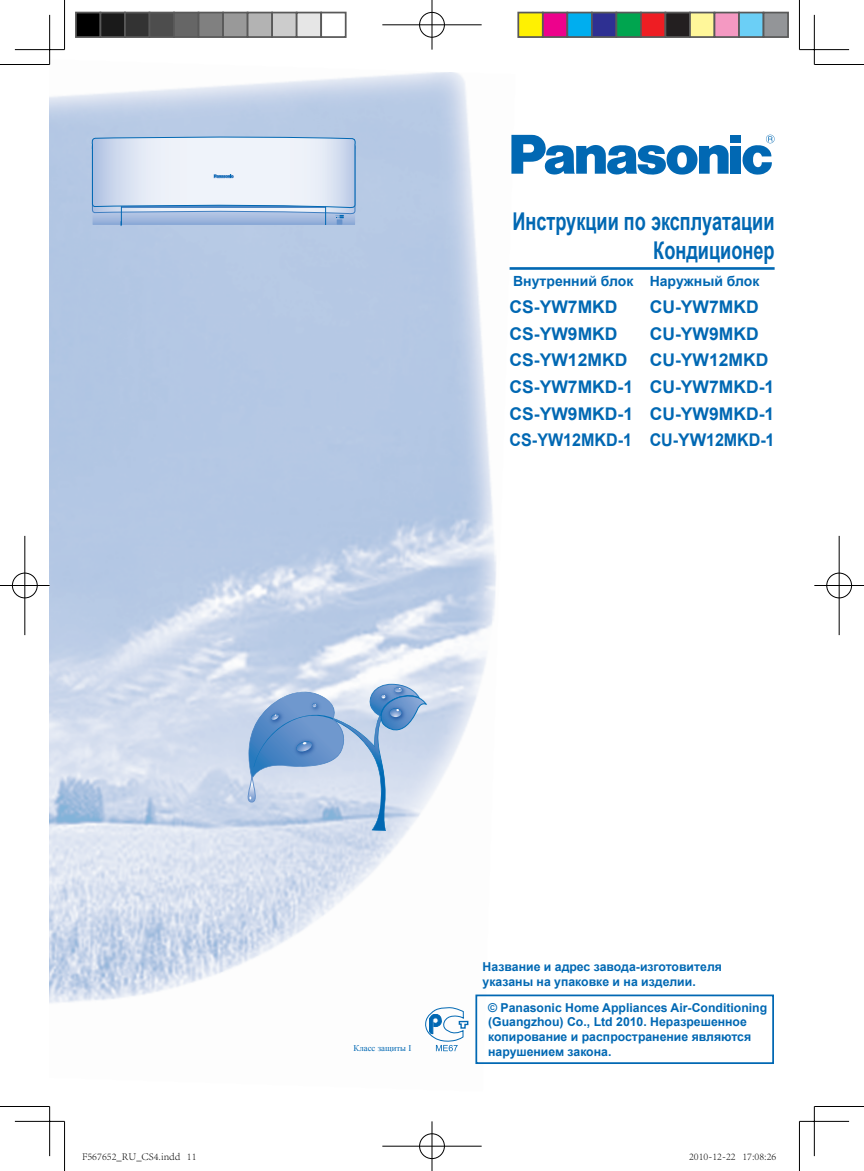
<style>
.page{position:relative;width:864px;height:1171px;background:#fff}
.page>*{position:absolute;margin:0;border:0;box-sizing:border-box;transform-origin:0 0}
.OI_name{font:700 24.5px/29.4px "Arial";color:#0168b3;text-align:right;scale:.74 1}
.Model_name{font:700 17.5px "Arial";color:#0168b3}
.Model_name-2{font:700 17.5px "Arial";color:#0168b3;scale:.92 1}
.Model_name-3{font:700 14px "Arial";color:#0168b3}
.t1{font:700 12.25px/14.7px "Arial";color:#0168b3}
.t2{font:300 10.5px "Adobe Song Std";color:#000}
.t3{font:8.75px "Times New Roman";color:#0168b3}
</style>
<div class="page">
<img style="left:50px;top:64px;width:465px;height:988px">
<img style="left:390px;top:683px;width:19px;height:1px">
<svg style="left:235px;top:684px;width:191px;height:147px;background:#abc3e1"></svg>
<hr style="left:509px;top:267px;width:265px;height:3px;background:#0168b3">
<div style="left:730px;top:135px;width:10px;height:7px;background:#0168b3"></div>
<div style="left:730px;top:146px;width:10px;height:28px;background:#0168b3"></div>
<svg style="left:511px;top:135px;width:217px;height:40px"></svg>
<svg style="left:742px;top:135px;width:32px;height:40px"></svg>
<div style="left:475px;top:994px;width:298px;height:70px;border:2px solid #0168b3"></div>
<svg style="left:423px;top:1007px;width:46px;height:44px"></svg>
<svg style="left:91px;top:135px;width:265px;height:91px"></svg>
<hr style="left:0;top:64px;width:50px;height:1px;background:#000">
<hr style="left:814px;top:64px;width:49px;height:1px;background:#000">
<hr style="left:0;top:1106px;width:50px;height:1px;background:#000">
<hr style="left:814px;top:1106px;width:49px;height:1px;background:#000">
<hr style="left:64px;top:0;width:1px;height:50px;background:#000">
<hr style="left:64px;top:1121px;width:1px;height:50px;background:#000">
<hr style="left:798px;top:0;width:1px;height:50px;background:#000">
<hr style="left:798px;top:1121px;width:1px;height:50px;background:#000">
<hr style="left:15px;top:49px;width:49px;height:1px;background:#000">
<hr style="left:799px;top:49px;width:49px;height:1px;background:#000">
<hr style="left:15px;top:1121px;width:49px;height:1px;background:#000">
<hr style="left:799px;top:1121px;width:49px;height:1px;background:#000">
<hr style="left:49px;top:15px;width:1px;height:49px;background:#000">
<hr style="left:49px;top:1106px;width:1px;height:50px;background:#000">
<hr style="left:813px;top:15px;width:1px;height:49px;background:#000">
<hr style="left:813px;top:1106px;width:1px;height:50px;background:#000">
<div style="left:418px;top:11px;width:27px;height:27px;border:2px solid #fff;border-radius:50%"></div>
<hr style="left:382px;top:24px;width:99px;height:2px;background:#fff">
<hr style="left:430px;top:0;width:3px;height:50px;background:#fff">
<div style="left:419px;top:12px;width:25px;height:25px;border:1px solid #000;border-radius:50%"></div>
<hr style="left:382px;top:25px;width:99px;height:1px;background:#000">
<hr style="left:431px;top:0;width:1px;height:50px;background:#000">
<div style="left:418px;top:1132px;width:27px;height:28px;border:2px solid #fff;border-radius:50%"></div>
<hr style="left:382px;top:1145px;width:99px;height:2px;background:#fff">
<hr style="left:430px;top:1121px;width:3px;height:50px;background:#fff">
<div style="left:419px;top:1133px;width:25px;height:26px;border:1px solid #000;border-radius:50%"></div>
<hr style="left:382px;top:1146px;width:99px;height:1px;background:#000">
<hr style="left:431px;top:1121px;width:1px;height:50px;background:#000">
<div style="left:11px;top:572px;width:27px;height:27px;border:2px solid #fff;border-radius:50%"></div>
<hr style="left:0;top:584px;width:50px;height:3px;background:#fff">
<hr style="left:24px;top:536px;width:2px;height:99px;background:#fff">
<div style="left:12px;top:573px;width:25px;height:25px;border:1px solid #000;border-radius:50%"></div>
<hr style="left:0;top:585px;width:50px;height:1px;background:#000">
<hr style="left:25px;top:536px;width:1px;height:99px;background:#000">
<div style="left:825px;top:572px;width:27px;height:27px;border:2px solid #fff;border-radius:50%"></div>
<hr style="left:814px;top:584px;width:49px;height:3px;background:#fff">
<hr style="left:837px;top:536px;width:3px;height:99px;background:#fff">
<div style="left:826px;top:573px;width:25px;height:25px;border:1px solid #000;border-radius:50%"></div>
<hr style="left:814px;top:585px;width:49px;height:1px;background:#000">
<hr style="left:838px;top:536px;width:1px;height:99px;background:#000">
<div style="left:76px;top:13px;width:24px;height:24px;background:#000"></div>
<div style="left:75px;top:12px;width:26px;height:26px;border:2px solid #595959"></div>
<div style="left:100px;top:13px;width:25px;height:24px;background:#1a1a1a"></div>
<div style="left:99px;top:12px;width:27px;height:26px;border:2px solid #595959"></div>
<div style="left:125px;top:13px;width:24px;height:24px;background:#333"></div>
<div style="left:124px;top:12px;width:26px;height:26px;border:2px solid #595959"></div>
<div style="left:149px;top:13px;width:25px;height:24px;background:#4d4d4d"></div>
<div style="left:148px;top:12px;width:27px;height:26px;border:2px solid #595959"></div>
<div style="left:174px;top:13px;width:24px;height:24px;background:#666"></div>
<div style="left:173px;top:12px;width:26px;height:26px;border:2px solid #595959"></div>
<div style="left:198px;top:13px;width:25px;height:24px;background:#808080"></div>
<div style="left:197px;top:12px;width:27px;height:26px;border:2px solid #595959"></div>
<div style="left:223px;top:13px;width:24px;height:24px;background:#999"></div>
<div style="left:222px;top:12px;width:26px;height:26px;border:2px solid #595959"></div>
<div style="left:247px;top:13px;width:25px;height:24px;background:#b3b3b3"></div>
<div style="left:246px;top:12px;width:27px;height:26px;border:2px solid #595959"></div>
<div style="left:272px;top:13px;width:24px;height:24px;background:#ccc"></div>
<div style="left:271px;top:12px;width:26px;height:26px;border:2px solid #595959"></div>
<div style="left:296px;top:13px;width:25px;height:24px;background:#e6e6e6"></div>
<div style="left:295px;top:12px;width:27px;height:26px;border:2px solid #595959"></div>
<div style="left:320px;top:12px;width:26px;height:26px;border:2px solid #595959"></div>
<div style="left:518px;top:13px;width:24px;height:24px;background:#fff101"></div>
<div style="left:517px;top:12px;width:26px;height:26px;border:2px solid #595959"></div>
<div style="left:542px;top:13px;width:25px;height:24px;background:#ed028c"></div>
<div style="left:541px;top:12px;width:27px;height:26px;border:2px solid #595959"></div>
<div style="left:567px;top:13px;width:24px;height:24px;background:#00aeef"></div>
<div style="left:566px;top:12px;width:26px;height:26px;border:2px solid #595959"></div>
<div style="left:591px;top:13px;width:25px;height:24px;background:#2e3092"></div>
<div style="left:590px;top:12px;width:27px;height:26px;border:2px solid #595959"></div>
<div style="left:616px;top:13px;width:24px;height:24px;background:#00a54f"></div>
<div style="left:615px;top:12px;width:26px;height:26px;border:2px solid #595959"></div>
<div style="left:640px;top:13px;width:25px;height:24px;background:#ee1d23"></div>
<div style="left:639px;top:12px;width:27px;height:26px;border:2px solid #595959"></div>
<div style="left:665px;top:13px;width:24px;height:24px;background:#231f20"></div>
<div style="left:664px;top:12px;width:26px;height:26px;border:2px solid #595959"></div>
<div style="left:689px;top:13px;width:25px;height:24px;background:#fff79a"></div>
<div style="left:688px;top:12px;width:27px;height:26px;border:2px solid #595959"></div>
<div style="left:714px;top:13px;width:24px;height:24px;background:#f499c2"></div>
<div style="left:713px;top:12px;width:26px;height:26px;border:2px solid #595959"></div>
<div style="left:738px;top:13px;width:25px;height:24px;background:#6bcff6"></div>
<div style="left:737px;top:12px;width:27px;height:26px;border:2px solid #595959"></div>
<div style="left:763px;top:13px;width:24px;height:24px;background:#939598"></div>
<div style="left:762px;top:12px;width:26px;height:26px;border:2px solid #595959"></div>
<p class="OI_name" style="left:512px;top:208px;width:356px">Инструкции по эксплуатации<br>Кондиционер</p>
<p class="Model_name-3" style="left:513px;top:272px;width:248px">Внутренний блок Наружный блок</p>
<p class="Model_name" style="left:509px;top:295px;width:109px">CS-YW7MKD</p>
<p class="Model_name" style="left:649px;top:295px;width:110px">CU-YW7MKD</p>
<p class="Model_name" style="left:509px;top:322px;width:109px">CS-YW9MKD</p>
<p class="Model_name" style="left:649px;top:322px;width:110px">CU-YW9MKD</p>
<p class="Model_name" style="left:509px;top:349px;width:119px">CS-YW12MKD</p>
<p class="Model_name" style="left:649px;top:349px;width:120px">CU-YW12MKD</p>
<p class="Model_name" style="left:509px;top:375px;width:266px">CS-YW7MKD-1 CU-YW7MKD-1</p>
<p class="Model_name" style="left:509px;top:402px;width:266px">CS-YW9MKD-1 CU-YW9MKD-1</p>
<p class="Model_name-2" style="left:509px;top:429px;width:289px">CS-YW12MKD-1 CU-YW12MKD-1</p>
<p class="t3" style="left:353px;top:1042px;width:59px">Класс защиты I</p>
<p class="t1" style="left:482px;top:960px;width:241px">Название и адрес завода-изготовителя указаны на упаковке и на изделии.</p>
<p class="t1" style="left:488px;top:1000px;width:280px">© Panasonic Home Appliances Air-Conditioning (Guangzhou) Co., Ltd 2010. Неразрешенное копирование и распространение являются нарушением закона.</p>
<p class="t2" style="left:82px;top:1151px;width:116px">F567652_RU_CS4.indd 11</p>
<p class="t2" style="left:688px;top:1151px;width:89px">2010-12-22 17:08:26</p>
</div>
